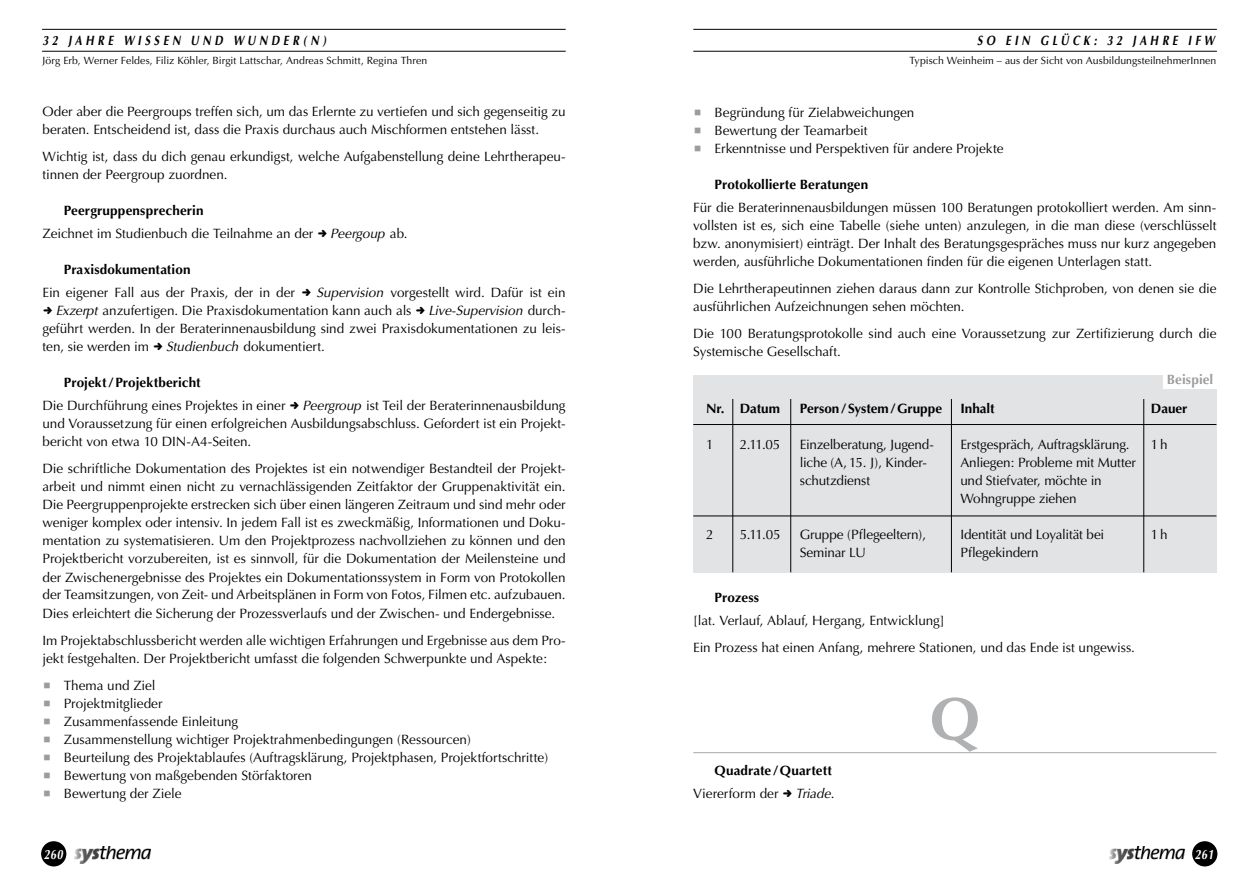
<style>
.page{position:relative;width:1259px;height:893px;background:#fff}
.page>*{position:absolute;margin:0;border:0;box-sizing:border-box;transform-origin:0 0}
.t1{font:700 60px "Optima";color:#b0b1b3}
.t2{font:13.5px/18px "Optima";letter-spacing:-.005em;color:#000}
.t3{font:700 13.5px "Optima";letter-spacing:.005em;color:#000}
.t4{font:italic 700 13.5px "Optima";letter-spacing:.335em;color:#000;scale:.8 1}
.t5{font:italic 13.5px "Optima";letter-spacing:-.005em;color:#000}
.t6{font:700 13.5px "Optima";letter-spacing:.005em;color:#9b9c9d}
.t7{font:italic 700 13.5px "Optima";letter-spacing:.05em;color:#fff;scale:.8 1}
.t8{font:10.5px "Optima";letter-spacing:.005em;color:#000}
.s1{font-style:normal}
.s2{font-style:italic}
</style>
<div class="page">
<hr style="left:42px;top:29px;width:524px;height:1px;background:#000">
<hr style="left:42px;top:51px;width:524px;height:1px;background:#000">
<img style="left:74px;top:846px;width:76px;height:18px">
<div style="left:41px;top:841px;width:25px;height:25px;background:#000;border-radius:50%"></div>
<hr style="left:693px;top:29px;width:523px;height:1px;background:#000">
<hr style="left:693px;top:51px;width:523px;height:1px;background:#000">
<img style="left:1109px;top:846px;width:76px;height:18px">
<div style="left:1192px;top:841px;width:25px;height:25px;background:#000;border-radius:50%"></div>
<div style="left:693px;top:375px;width:523px;height:197px;background:#e2e3e4"></div>
<div style="left:1163px;top:375px;width:53px;height:13px;background:#fff"></div>
<hr style="left:693px;top:424px;width:523px;height:1px;background:#000">
<hr style="left:693px;top:516px;width:523px;height:1px;background:#000">
<hr style="left:732px;top:399px;width:1px;height:173px;background:#000">
<hr style="left:790px;top:399px;width:1px;height:173px;background:#000">
<hr style="left:951px;top:399px;width:1px;height:173px;background:#000">
<hr style="left:1143px;top:399px;width:1px;height:173px;background:#000">
<hr style="left:693px;top:752px;width:523px;height:1px;background:#b0b1b3">
<p class="t4" style="left:43px;top:32px;width:356px">32 JAHRE WISSEN UND WUNDER(N)</p>
<p class="t4" style="left:977px;top:32px;width:298px">SO EIN GLÜCK: 32 JAHRE IFW</p>
<p class="t8" style="left:909px;top:54px;width:308px">Typisch Weinheim – aus der Sicht von AusbildungsteilnehmerInnen</p>
<p class="t8" style="left:43px;top:54px;width:386px">Jörg Erb, Werner Feldes, Filiz Köhler, Birgit Lattschar, Andreas Schmitt, Regina Thren</p>
<p class="t2" style="left:43px;top:103px;width:524px">Oder aber die Peergroups treffen sich, um das Erlernte zu vertiefen und sich gegenseitig zu beraten. Entscheidend ist, dass die Praxis durchaus auch Mischformen entstehen lässt.</p>
<p class="t2" style="left:43px;top:148px;width:524px">Wichtig ist, dass du dich genau erkundigst, welche Aufgabenstellung deine Lehrtherapeu&shy;tinnen der Peergroup zuordnen.</p>
<p class="t3" style="left:64px;top:203px;width:141px">Peergruppensprecherin</p>
<p class="t2" style="left:43px;top:225px;width:272px">Zeichnet im Studienbuch die Teilnahme an der</p>
<p class="t5" style="left:330px;top:226px;width:79px">Peergoup <span class="s1">ab.</span></p>
<p class="t3" style="left:64px;top:262px;width:128px">Praxisdokumentation</p>
<p class="t2" style="left:43px;top:284px;width:254px">Ein eigener Fall aus der Praxis, der in der</p>
<p class="t2" style="left:56px;top:284px;width:511px;text-indent:261px"><span class="s2">Supervision</span> vorgestellt wird. Dafür ist ein<br><span class="s2">Exzerpt</span> anzufertigen. Die Praxisdokumentation kann auch als</p>
<p class="t2" style="left:43px;top:302px;width:524px;text-align:justify;text-indent:386px"><span class="s2">Live-Supervision</span> durch&shy;geführt werden. In der Beraterinnenausbildung sind zwei Praxisdokumentationen zu leis&shy;ten, sie werden im</p>
<p class="t2" style="left:166px;top:338px;width:160px"><span class="s2">Studienbuch</span> dokumentiert.</p>
<p class="t3" style="left:64px;top:375px;width:138px">Projekt/Projektbericht</p>
<p class="t2" style="left:43px;top:397px;width:244px">Die Durchführung eines Projektes in einer</p>
<p class="t2" style="left:43px;top:397px;width:524px;text-align:justify;text-indent:260px"><span class="s2">Peergroup</span> ist Teil der Beraterinnenausbildung und Voraussetzung für einen erfolgreichen Ausbildungsabschluss. Gefordert ist ein Projekt&shy;bericht von etwa 10 DIN-A4-Seiten.</p>
<p class="t2" style="left:43px;top:460px;width:525px;text-align:justify">Die schriftliche Dokumentation des Projektes ist ein notwendiger Bestandteil der Projekt&shy;arbeit und nimmt einen nicht zu vernachlässigenden Zeitfaktor der Gruppenaktivität ein.<br>Die Peergruppenprojekte erstrecken sich über einen längeren Zeitraum und sind mehr oder weniger komplex oder intensiv. In jedem Fall ist es zweckmäßig, Informationen und Doku&shy;mentation zu systematisieren. Um den Projektprozess nachvollziehen zu können und den Projektbericht vorzubereiten, ist es sinnvoll, für die Dokumentation der Meilensteine und der Zwischenergebnisse des Projektes ein Dokumentationssystem in Form von Protokollen der Teamsitzungen, von Zeit- und Arbeitsplänen in Form von Fotos, Filmen etc. aufzu- bauen.<br>Dies erleichtert die Sicherung der Prozessverlaufs und der Zwischen- und Endergebnisse.</p>
<p class="t2" style="left:43px;top:631px;width:524px">Im Projektabschlussbericht werden alle wichtigen Erfahrungen und Ergebnisse aus dem Pro&shy;jekt festgehalten. Der Projektbericht umfasst die folgenden Schwerpunkte und Aspekte:</p>
<p class="t2" style="left:64px;top:676px;width:486px">Thema und Ziel<br>Projektmitglieder<br>Zusammenfassende Einleitung<br>Zusammenstellung wichtiger Projektrahmenbedingungen (Ressourcen)<br>Beurteilung des Projektablaufes (Auftragsklärung, Projektphasen, Projektfortschritte)<br>Bewertung von maßgebenden Störfaktoren<br>Bewertung der Ziele</p>
<p class="t2" style="left:714px;top:104px;width:290px">Begründung für Zielabweichungen<br>Bewertung der Teamarbeit<br>Erkenntnisse und Perspektiven für andere Projekte</p>
<p class="t3" style="left:714px;top:177px;width:155px">Protokollierte Beratungen</p>
<p class="t2" style="left:693px;top:199px;width:525px;text-align:justify">Für die Beraterinnenausbildungen müssen 100 Beratungen protokolliert werden. Am sinn&shy;vollsten ist es, sich eine Tabelle (siehe unten) anzulegen, in die man diese (verschlüsselt bzw. anonymisiert) einträgt. Der Inhalt des Beratungsgespräches muss nur kurz angegeben werden, ausführliche Dokumentationen finden für die eigenen Unterlagen statt.</p>
<p class="t2" style="left:693px;top:280px;width:524px">Die Lehrtherapeutinnen ziehen daraus dann zur Kontrolle Stichproben, von denen sie die ausführlichen Aufzeichnungen sehen möchten.</p>
<p class="t2" style="left:693px;top:325px;width:525px">Die 100 Beratungsprotokolle sind auch eine Voraussetzung zur Zertifizierung durch die<br>Systemische Gesellschaft.</p>
<p class="t6" style="left:1166px;top:372px;width:48px">Beispiel</p>
<p class="t3" style="left:706px;top:401px;width:75px">Nr. Datum</p>
<p class="t3" style="left:800px;top:401px;width:144px">Person/System/Gruppe</p>
<p class="t3" style="left:960px;top:401px;width:36px">Inhalt</p>
<p class="t3" style="left:1151px;top:401px;width:38px">Dauer</p>
<p class="t2" style="left:706px;top:436px;width:9px">1</p>
<p class="t2" style="left:740px;top:436px;width:42px">2.11.05</p>
<p class="t2" style="left:800px;top:436px;width:135px">Einzelberatung, Jugend-</p>
<p class="t2" style="left:960px;top:436px;width:171px">Erstgespräch, Auftragsklärung.</p>
<p class="t2" style="left:1151px;top:436px;width:18px">1h</p>
<p class="t2" style="left:800px;top:454px;width:128px">liche (A, 15. J), Kinder-</p>
<p class="t2" style="left:960px;top:454px;width:177px">Anliegen: Probleme mit Mutter</p>
<p class="t2" style="left:800px;top:472px;width:72px">schutzdienst</p>
<p class="t2" style="left:960px;top:472px;width:143px">und Stiefvater, möchte in<br>Wohngruppe ziehen</p>
<p class="t2" style="left:706px;top:526px;width:9px">2</p>
<p class="t2" style="left:740px;top:526px;width:42px">5.11.05</p>
<p class="t2" style="left:800px;top:526px;width:128px">Gruppe (Pflegeeltern),</p>
<p class="t2" style="left:960px;top:526px;width:145px">Identität und Loyalität bei</p>
<p class="t2" style="left:1151px;top:526px;width:18px">1h</p>
<p class="t2" style="left:800px;top:544px;width:68px">Seminar LU</p>
<p class="t2" style="left:960px;top:544px;width:80px">Pflegekindern</p>
<p class="t3" style="left:714px;top:590px;width:46px">Prozess</p>
<p class="t2" style="left:693px;top:607px;width:443px;line-height:27px">[lat. Verlauf, Ablauf, Hergang, Entwicklung]<br>Ein Prozess hat einen Anfang, mehrere Stationen, und das Ende ist ungewiss.</p>
<p class="t3" style="left:714px;top:763px;width:119px">Quadrate/Quartett</p>
<p class="t2" style="left:693px;top:785px;width:87px">Viererform der</p>
<p class="t5" style="left:795px;top:786px;width:41px">Triade<span class="s1">.</span></p>
<h1 class="t1" style="left:930px;top:684px;width:51px">Q</h1>
<p class="t7" style="left:44px;top:846px;width:25px">260</p>
<p class="t7" style="left:1194px;top:846px;width:25px">261</p>
</div>
